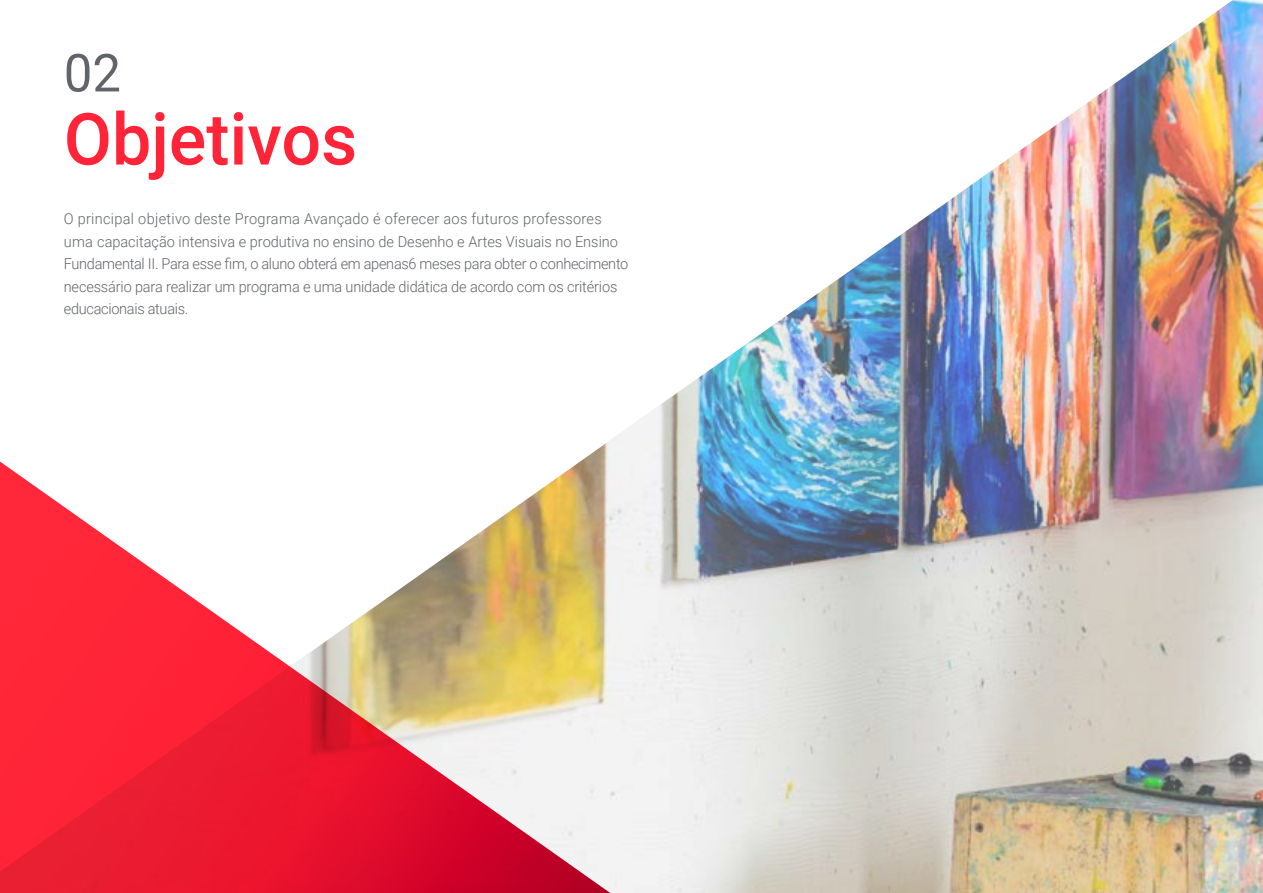
<style>
.page{position:relative;width:1263px;height:893px;background:#fff}
.page>*{position:absolute;margin:0;border:0;box-sizing:border-box;transform-origin:0 0}
.t1{font:500 72px "Roboto";color:#ff2438}
.t2{font:52.5px "Roboto";color:#61646a}
.t3{font:300 15px/22.5px "Roboto";letter-spacing:-.01em;color:#61646a}
</style>
<div class="page">
<img style="left:602px;top:0;width:661px;height:893px">
<svg style="left:0;top:446px;width:640px;height:447px"></svg>
<h2 class="t2" style="left:64px;top:36px;width:59px">02</h2>
<h1 class="t1" style="left:64px;top:89px;width:295px">Objetivos</h1>
<p class="t3" style="left:64px;top:207px;width:566px">O principal objetivo deste Programa Avançado é oferecer aos futuros professores uma capacitação intensiva e produtiva no ensino de Desenho e Artes Visuais no Ensino Fundamental II. Para esse fim, o aluno obterá em apenas6 meses para obter o conhecimento necessário para realizar um programa e uma unidade didática de acordo com os critérios educacionais atuais.</p>
</div>
